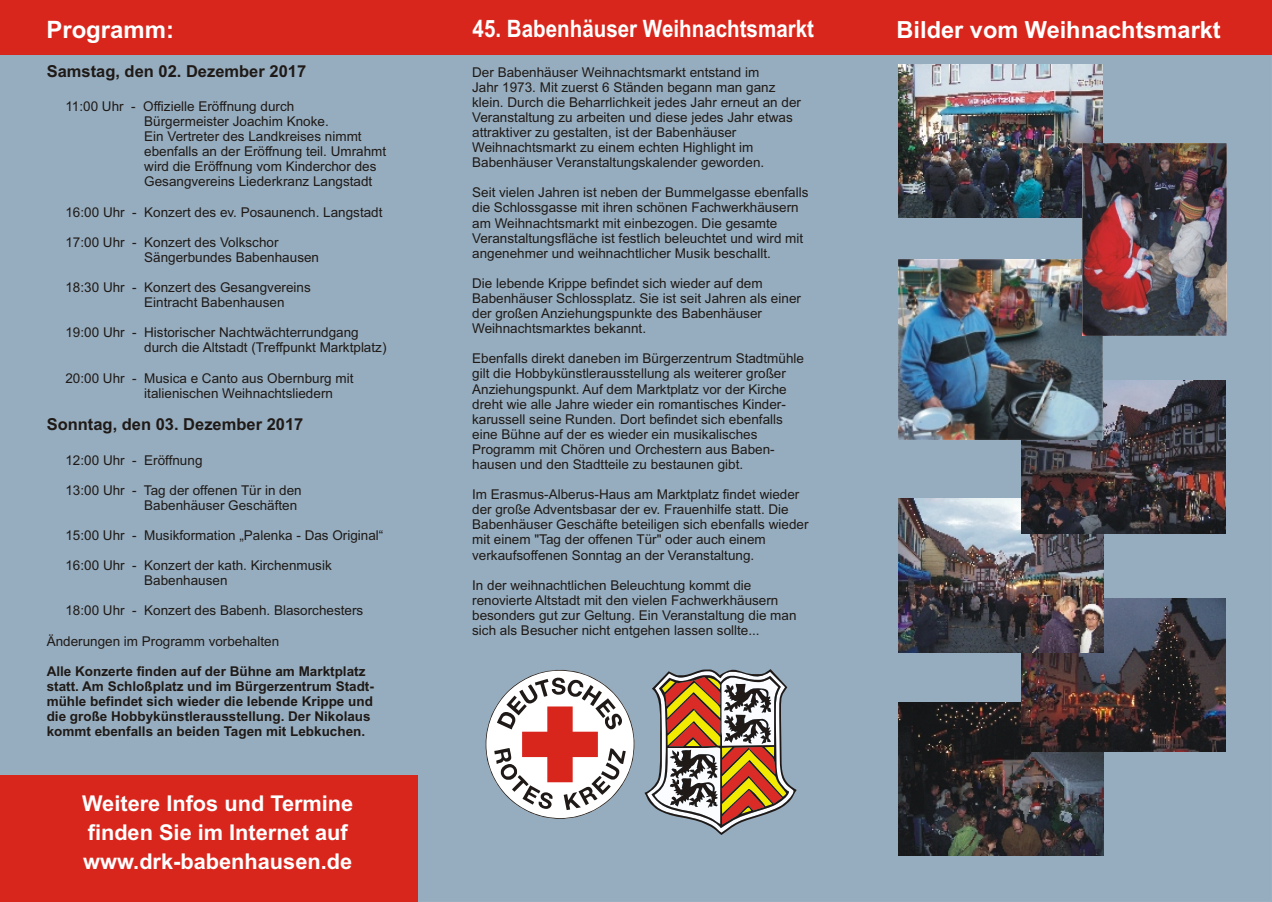
<style>
.page{position:relative;width:1272px;height:902px;background:#fff}
.page>*{position:absolute;margin:0;border:0;box-sizing:border-box;transform-origin:0 0}
.t1{font:700 24px "Arial";color:#fff;scale:.86 1}
.t2{font:700 24px "Arial";color:#fff}
.t3{font:700 23.55px "Arial";color:#fff}
.t4{font:700 21.75px/29.1px "Arial";color:#fff}
.t5{font:700 16.5px "Arial";color:#1f1a17}
.t6{font:13.5px/15.1px "Arial";color:#1f1a17}
.t7{font:700 13.5px/15px "Arial";color:#1f1a17}
</style>
<div class="page">
<div style="left:0;top:55px;width:1271px;height:846px;background:#96adbf"></div>
<div style="left:0;top:0;width:1271px;height:55px;background:#d9261c"></div>
<div style="left:0;top:775px;width:417px;height:126px;background:#d9261c"></div>
<img style="left:898px;top:702px;width:204px;height:153px">
<img style="left:1021px;top:598px;width:204px;height:153px">
<img style="left:898px;top:499px;width:204px;height:153px">
<img style="left:1021px;top:380px;width:204px;height:153px">
<img style="left:898px;top:260px;width:204px;height:179px">
<svg style="left:485px;top:670px;width:149px;height:148px"></svg>
<svg style="left:644px;top:663px;width:152px;height:171px"></svg>
<img style="left:898px;top:64px;width:204px;height:153px">
<img style="left:1082px;top:143px;width:144px;height:192px">
<h1 class="t2" style="left:46px;top:21px;width:129px">Programm:</h1>
<p class="t5" style="left:47px;top:65px;width:261px">Samstag, den 02. Dezember 2017</p>
<p class="t6" style="left:144px;top:100px;width:243px;text-indent:-79px">11:00 Uhr - Offizielle Eröffnung durch<br>Bürgermeister Joachim Knoke.<br>Ein Vertreter des Landkreises nimmt ebenfalls an der Eröffnung teil. Umrahmt wird die Eröffnung vom Kinderchor des Gesangvereins Liederkranz Langstadt</p>
<p class="t6" style="left:65px;top:205px;width:318px">16:00 Uhr - Konzert des ev. Posaunench. Langstadt</p>
<p class="t6" style="left:144px;top:236px;width:176px;text-indent:-79px">17:00 Uhr - Konzert des Volkschor<br>Sängerbundes Babenhausen</p>
<p class="t6" style="left:144px;top:281px;width:168px;text-indent:-79px">18:30 Uhr - Konzert des Gesangvereins<br>Eintracht Babenhausen</p>
<p class="t6" style="left:144px;top:326px;width:244px;text-indent:-79px">19:00 Uhr - Historischer Nachtwächterrundgang durch die Altstadt (Treffpunkt Marktplatz)</p>
<p class="t6" style="left:144px;top:371px;width:211px;text-indent:-79px">20:00 Uhr - Musica e Canto aus Obernburg mit italienischen Weihnachtsliedern</p>
<p class="t5" style="left:47px;top:418px;width:258px">Sonntag, den 03. Dezember 2017</p>
<p class="t6" style="left:65px;top:453px;width:138px">12:00 Uhr - Eröffnung</p>
<p class="t6" style="left:144px;top:483px;width:159px;text-indent:-79px">13:00 Uhr - Tag der offenen Tür in den<br>Babenhäuser Geschäften</p>
<p class="t6" style="left:65px;top:529px;width:319px">15:00 Uhr - Musikformation „Palenka - Das Original“</p>
<p class="t6" style="left:144px;top:559px;width:189px;text-indent:-79px">16:00 Uhr - Konzert der kath. Kirchenmusik<br>Babenhausen</p>
<p class="t6" style="left:65px;top:604px;width:299px">18:00 Uhr - Konzert des Babenh. Blasorchesters</p>
<p class="t6" style="left:47px;top:634px;width:234px">Änderungen im Programm vorbehalten</p>
<p class="t7" style="left:47px;top:664px;width:329px">Alle Konzerte finden auf der Bühne am Marktplatz statt. Am Schloßplatz und im Bürgerzentrum Stadt&shy;mühle befindet sich wieder die lebende Krippe und die große Hobbykünstlerausstellung. Der Nikolaus kommt ebenfalls an beiden Tagen mit Lebkuchen.</p>
<h3 class="t4" style="left:82px;top:790px;width:273px">Weitere Infos und Termine finden Sie im Internet auf www.drk-babenhausen.de</h3>
<h1 class="t1" style="left:472px;top:20px;width:398px">45. Babenhäuser Weihnachtsmarkt</h1>
<h2 class="t3" style="left:896px;top:20px;width:326px">Bilder vom Weihnachtsmarkt</h2>
<p class="t6" style="left:472px;top:66px;width:330px">Der Babenhäuser Weihnachtsmarkt entstand im<br>Jahr 1973. Mit zuerst 6 Ständen begann man ganz klein. Durch die Beharrlichkeit jedes Jahr erneut an der Veranstaltung zu arbeiten und diese jedes Jahr etwas attraktiver zu gestalten, ist der Babenhäuser Weihnachtsmarkt zu einem echten Highlight im Babenhäuser Veranstaltungskalender geworden.</p>
<p class="t6" style="left:472px;top:186px;width:338px">Seit vielen Jahren ist neben der Bummelgasse ebenfalls die Schlossgasse mit ihren schönen Fachwerkhäusern am Weihnachtsmarkt mit einbezogen. Die gesamte Veranstaltungsfläche ist festlich beleuchtet und wird mit angenehmer und weihnachtlicher Musik beschallt.</p>
<p class="t6" style="left:472px;top:277px;width:330px">Die lebende Krippe befindet sich wieder auf dem Babenhäuser Schlossplatz. Sie ist seit Jahren als einer der großen Anziehungspunkte des Babenhäuser Weihnachtsmarktes bekannt.</p>
<p class="t6" style="left:472px;top:352px;width:333px">Ebenfalls direkt daneben im Bürgerzentrum Stadtmühle gilt die Hobbykünstlerausstellung als weiterer großer Anziehungspunkt. Auf dem Marktplatz vor der Kirche dreht wie alle Jahre wieder ein romantisches Kinder&shy;karussell seine Runden. Dort befindet sich ebenfalls eine Bühne auf der es wieder ein musikalisches Programm mit Chören und Orchestern aus Baben&shy;hausen und den Stadtteile zu bestaunen gibt.</p>
<p class="t6" style="left:472px;top:488px;width:338px">Im Erasmus-Alberus-Haus am Marktplatz findet wieder der große Adventsbasar der ev. Frauenhilfe statt. Die Babenhäuser Geschäfte beteiligen sich ebenfalls wieder mit einem "Tag der offenen Tür" oder auch einem verkaufsoffenen Sonntag an der Veranstaltung.</p>
<p class="t6" style="left:472px;top:578px;width:326px">In der weihnachtlichen Beleuchtung kommt die renovierte Altstadt mit den vielen Fachwerkhäusern besonders gut zur Geltung. Ein Veranstaltung die man sich als Besucher nicht entgehen lassen sollte...</p>
</div>
